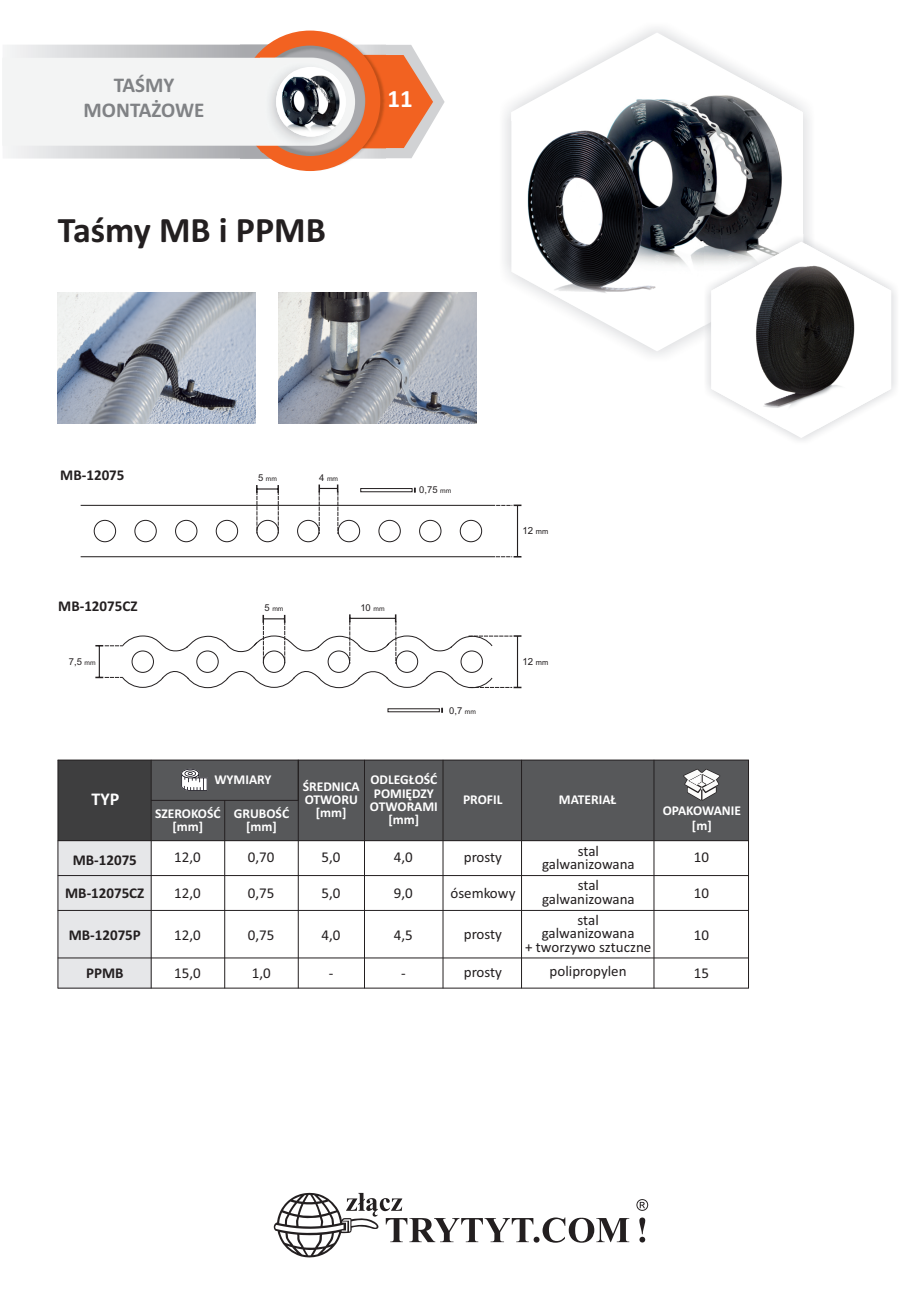
<style>
.page{position:relative;width:922px;height:1290px;background:#fff}
.page>*{position:absolute;margin:0;border:0;box-sizing:border-box;transform-origin:0 0}
.t1{font:700 36px "Calibri";color:#231f20}
.t2{font:700 24.9px "Calibri";color:#fff}
.t3{font:700 21px/25.7px "Calibri";color:#808285;text-align:center}
.t4{font:700 18px "Calibri";color:#fff}
.t5{font:15px/13.2px "Calibri";color:#231f20;text-align:center}
.t6{font:700 15px "Calibri";color:#231f20}
.t7{font:700 13.5px/13.2px "Calibri";color:#fff;text-align:center}
.t8{font:9.9px "Arial";color:#231f20}
.t9{font:9.45px "Arial";color:#231f20}
.t10{font:6.75px "Arial";color:#231f20}
.s1{font-size:9.45px}
.s2{font-size:6.75px}
.s3{font-size:7.5px}
</style>
<div class="page">
<div style="left:58px;top:760px;width:93px;height:80px;background:#3e3e3f"></div>
<div style="left:151px;top:760px;width:147px;height:40px;background:#57585a"></div>
<div style="left:298px;top:760px;width:66px;height:80px;background:#57585a"></div>
<div style="left:364px;top:760px;width:79px;height:80px;background:#57585a"></div>
<div style="left:443px;top:760px;width:78px;height:80px;background:#57585a"></div>
<div style="left:521px;top:760px;width:133px;height:80px;background:#57585a"></div>
<div style="left:654px;top:760px;width:94px;height:80px;background:#57585a"></div>
<div style="left:151px;top:800px;width:74px;height:40px;background:#57585a"></div>
<div style="left:225px;top:800px;width:73px;height:40px;background:#57585a"></div>
<div style="left:58px;top:840px;width:93px;height:35px;background:#e6e7e9"></div>
<div style="left:58px;top:875px;width:93px;height:35px;background:#e6e7e9"></div>
<div style="left:58px;top:910px;width:93px;height:47px;background:#e6e7e9"></div>
<div style="left:58px;top:957px;width:93px;height:31px;background:#e6e7e9"></div>
<hr style="left:58px;top:759px;width:1px;height:229px;background:#231f20">
<hr style="left:151px;top:759px;width:1px;height:229px;background:#231f20">
<hr style="left:224px;top:800px;width:1px;height:188px;background:#231f20">
<hr style="left:298px;top:759px;width:1px;height:229px;background:#231f20">
<hr style="left:364px;top:759px;width:1px;height:229px;background:#231f20">
<hr style="left:442px;top:759px;width:1px;height:229px;background:#231f20">
<hr style="left:521px;top:759px;width:1px;height:229px;background:#231f20">
<hr style="left:653px;top:759px;width:1px;height:229px;background:#231f20">
<hr style="left:748px;top:759px;width:1px;height:229px;background:#231f20">
<hr style="left:58px;top:987px;width:690px;height:1px;background:#231f20">
<hr style="left:58px;top:957px;width:690px;height:1px;background:#231f20">
<hr style="left:58px;top:910px;width:690px;height:1px;background:#231f20">
<hr style="left:58px;top:875px;width:690px;height:1px;background:#231f20">
<hr style="left:58px;top:840px;width:690px;height:1px;background:#231f20">
<hr style="left:151px;top:800px;width:147px;height:1px;background:#231f20">
<hr style="left:58px;top:759px;width:690px;height:1px;background:#231f20">
<svg style="left:181px;top:769px;width:26px;height:21px"></svg>
<svg style="left:2px;top:31px;width:442px;height:140px"></svg>
<img style="left:260px;top:57px;width:89px;height:95px">
<div style="left:276px;top:67px;width:70px;height:70px;background:#fff;border-radius:50%"></div>
<img style="left:276px;top:72px;width:70px;height:64px">
<svg style="left:511px;top:32px;width:259px;height:319px"></svg>
<img style="left:568px;top:82px;width:235px;height:203px">
<img style="left:511px;top:122px;width:179px;height:190px">
<img style="left:704px;top:234px;width:192px;height:207px">
<svg style="left:711px;top:241px;width:180px;height:197px"></svg>
<img style="left:711px;top:244px;width:180px;height:185px">
<svg style="left:683px;top:769px;width:37px;height:31px"></svg>
<img style="left:279px;top:292px;width:197px;height:131px">
<img style="left:58px;top:292px;width:197px;height:131px">
<svg style="left:274px;top:1192px;width:355px;height:65px"></svg>
<svg style="left:639px;top:1217px;width:6px;height:25px"></svg>
<svg style="left:636px;top:1199px;width:12px;height:11px"></svg>
<hr style="left:81px;top:505px;width:414px;height:1px;background:#231f20">
<hr style="left:81px;top:556px;width:414px;height:1px;background:#231f20">
<div style="left:94px;top:520px;width:22px;height:22px;border:1px solid #231f20;border-radius:50%"></div>
<div style="left:134px;top:520px;width:23px;height:22px;border:1px solid #231f20;border-radius:50%"></div>
<div style="left:175px;top:520px;width:22px;height:22px;border:1px solid #231f20;border-radius:50%"></div>
<div style="left:216px;top:520px;width:22px;height:22px;border:1px solid #231f20;border-radius:50%"></div>
<div style="left:256px;top:520px;width:23px;height:22px;border:1px solid #231f20;border-radius:50%"></div>
<div style="left:297px;top:520px;width:22px;height:22px;border:1px solid #231f20;border-radius:50%"></div>
<div style="left:338px;top:520px;width:22px;height:22px;border:1px solid #231f20;border-radius:50%"></div>
<div style="left:378px;top:520px;width:23px;height:22px;border:1px solid #231f20;border-radius:50%"></div>
<div style="left:419px;top:520px;width:22px;height:22px;border:1px solid #231f20;border-radius:50%"></div>
<div style="left:460px;top:520px;width:22px;height:22px;border:1px solid #231f20;border-radius:50%"></div>
<svg style="left:496px;top:504px;width:25px;height:53px"></svg>
<svg style="left:256px;top:485px;width:23px;height:48px"></svg>
<svg style="left:318px;top:484px;width:20px;height:50px"></svg>
<div style="left:360px;top:488px;width:52px;height:4px;border:1px solid #231f20"></div>
<svg style="left:95px;top:614px;width:426px;height:74px"></svg>
<h3 class="t3" style="left:84px;top:74px;width:122px">TAŚMY<br>MONTAŻOWE</h3>
<h1 class="t1" style="left:58px;top:215px;width:269px">Taśmy MB i PPMB</h1>
<h2 class="t2" style="left:387px;top:88px;width:27px">11</h2>
<p class="t6" style="left:60px;top:468px;width:66px">MB-12075</p>
<p class="t10" style="left:258px;top:476px;width:20px"><span class="s1">5</span> mm</p>
<p class="t10" style="left:319px;top:476px;width:20px"><span class="s1">4</span> mm</p>
<p class="t9" style="left:419px;top:486px;width:34px">0,75 <span class="s2">mm</span></p>
<p class="t8" style="left:522px;top:527px;width:27px">12 <span class="s3">mm</span></p>
<p class="t6" style="left:58px;top:599px;width:81px">MB-12075CZ</p>
<p class="t9" style="left:69px;top:657px;width:28px">7,5 <span class="s2">mm</span></p>
<p class="t10" style="left:264px;top:606px;width:20px"><span class="s1">5</span> mm</p>
<p class="t9" style="left:360px;top:604px;width:26px">10 <span class="s2">mm</span></p>
<p class="t9" style="left:449px;top:706px;width:28px">0,7 <span class="s2">mm</span></p>
<p class="t8" style="left:522px;top:658px;width:27px">12 <span class="s3">mm</span></p>
<p class="t4" style="left:91px;top:791px;width:29px">TYP</p>
<p class="t6" style="left:73px;top:853px;width:66px">MB-12075</p>
<p class="t6" style="left:65px;top:886px;width:81px">MB-12075CZ</p>
<p class="t6" style="left:69px;top:928px;width:74px">MB-12075P</p>
<p class="t6" style="left:86px;top:966px;width:39px">PPMB</p>
<p class="t7" style="left:214px;top:774px;width:59px">WYMIARY</p>
<p class="t7" style="left:303px;top:781px;width:58px">ŚREDNICA<br>OTWORU [mm]</p>
<p class="t7" style="left:155px;top:808px;width:67px">SZEROKOŚĆ [mm]</p>
<p class="t7" style="left:234px;top:808px;width:57px">GRUBOŚĆ [mm]</p>
<p class="t5" style="left:174px;top:851px;width:28px">12,0</p>
<p class="t5" style="left:174px;top:887px;width:28px">12,0</p>
<p class="t5" style="left:174px;top:929px;width:28px">12,0</p>
<p class="t5" style="left:174px;top:967px;width:28px">15,0</p>
<p class="t5" style="left:248px;top:851px;width:28px">0,70</p>
<p class="t5" style="left:248px;top:887px;width:28px">0,75</p>
<p class="t5" style="left:248px;top:929px;width:28px">0,75</p>
<p class="t5" style="left:252px;top:967px;width:20px">1,0</p>
<p class="t5" style="left:321px;top:851px;width:20px">5,0</p>
<p class="t5" style="left:321px;top:887px;width:20px">5,0</p>
<p class="t5" style="left:321px;top:929px;width:20px">4,0</p>
<p class="t5" style="left:329px;top:967px;width:6px">-</p>
<p class="t7" style="left:370px;top:774px;width:69px">ODLEGŁOŚĆ<br>POMIĘDZY<br>OTWORAMI [mm]</p>
<p class="t5" style="left:394px;top:851px;width:20px">4,0</p>
<p class="t5" style="left:394px;top:887px;width:20px">9,0</p>
<p class="t5" style="left:394px;top:929px;width:20px">4,5</p>
<p class="t5" style="left:401px;top:967px;width:6px">-</p>
<p class="t7" style="left:463px;top:794px;width:41px">PROFIL</p>
<p class="t7" style="left:559px;top:794px;width:59px">MATERIAŁ</p>
<p class="t5" style="left:542px;top:845px;width:94px">stal galwanizowana</p>
<p class="t5" style="left:542px;top:880px;width:94px">stal galwanizowana</p>
<p class="t5" style="left:525px;top:914px;width:128px">stal<br>galwanizowana<br>+ tworzywo sztuczne</p>
<p class="t5" style="left:464px;top:851px;width:40px">prosty</p>
<p class="t5" style="left:450px;top:887px;width:66px">ósemkowy</p>
<p class="t5" style="left:464px;top:928px;width:40px">prosty</p>
<p class="t5" style="left:464px;top:966px;width:40px">prosty</p>
<p class="t5" style="left:549px;top:965px;width:78px">polipropylen</p>
<p class="t7" style="left:662px;top:804px;width:80px;line-height:15.1px">OPAKOWANIE [m]</p>
<p class="t5" style="left:693px;top:851px;width:17px">10</p>
<p class="t5" style="left:693px;top:887px;width:17px">10</p>
<p class="t5" style="left:693px;top:929px;width:17px">10</p>
<p class="t5" style="left:693px;top:967px;width:17px">15</p>
</div>
